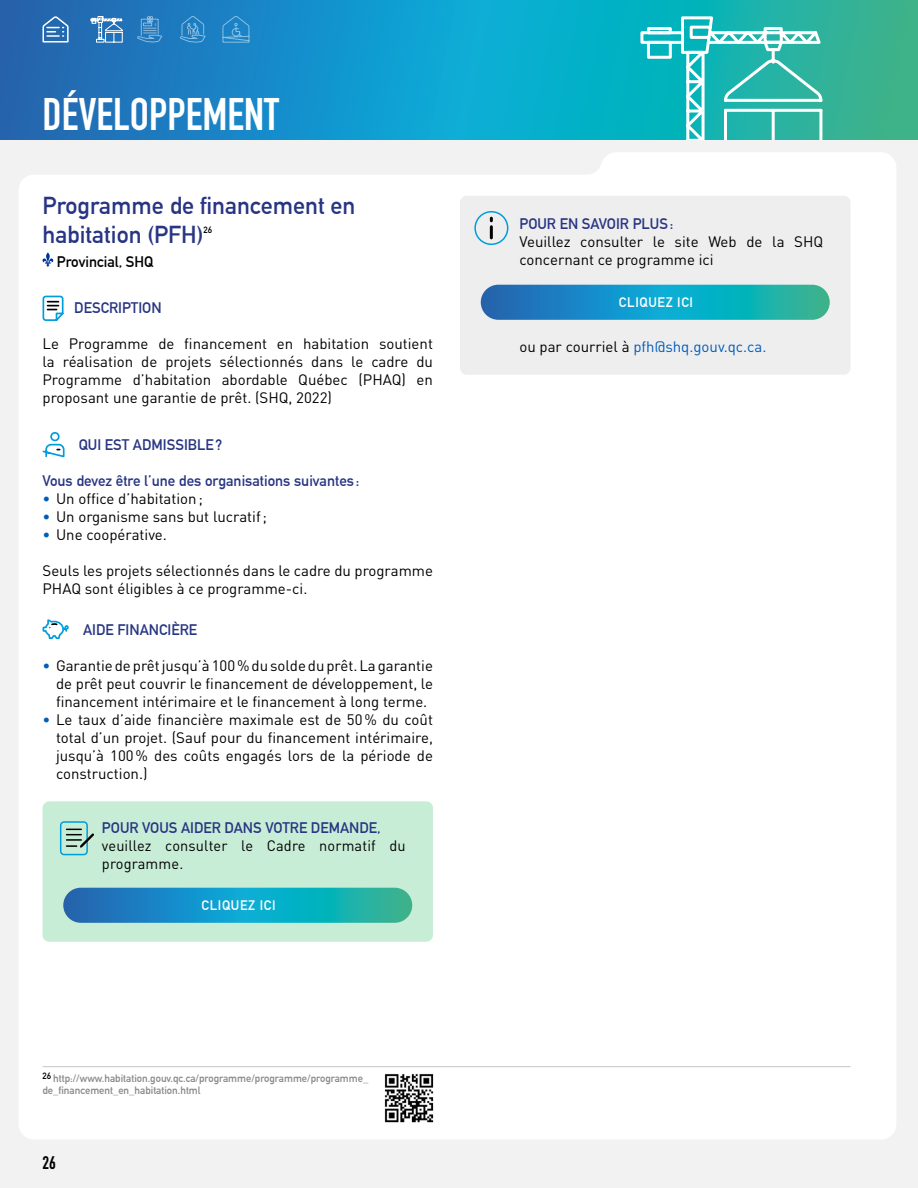
<style>
.page{position:relative;width:918px;height:1188px;background:#fff}
.page>*{position:absolute;margin:0;border:0;box-sizing:border-box;transform-origin:0 0}
.t1{font:700 45px "DIN Condensed";color:#fff}
.t2{font:700 24px/28.8px "DIN Alternate";color:#283583}
.t3{font:700 18px "DIN Condensed";color:#000}
.t4{font:15px/18px "DIN Pro";color:#000;text-align:justify}
.t5{font:700 15px "DIN Alternate";color:#283583}
.t6{font:15px "DIN Pro";color:#005cba}
.t7{font:700 15px "DIN Alternate";color:#000}
.t8{font:700 13.5px "DIN Alternate";letter-spacing:.05em;color:#fff}
.t9{font:700 10.5px/12px "DIN Alternate";color:#878787}
.t10{font:700 9px "DIN Alternate";color:#000}
.t11{font:700 3.6px "DIN Alternate";color:#fff}
.s1{color:#005cba}
.s2{color:#000}
</style>
<div class="page">
<div style="left:0;top:139px;width:918px;height:1049px;background:#f2f2f2"></div>
<div style="left:19px;top:153px;width:877px;height:986px;background:#fff"></div>
<svg style="left:0;top:0;width:918px;height:139px;background:#1897be"></svg>
<svg style="left:639px;top:15px;width:185px;height:124px;background:#3ec0bd"></svg>
<svg style="left:42px;top:15px;width:28px;height:28px"></svg>
<svg style="left:137px;top:16px;width:26px;height:27px"></svg>
<svg style="left:222px;top:15px;width:28px;height:28px"></svg>
<svg style="left:180px;top:15px;width:26px;height:28px"></svg>
<svg style="left:90px;top:16px;width:33px;height:27px"></svg>
<div style="left:460px;top:196px;width:391px;height:179px;background:#eee;border-radius:7px"></div>
<div style="left:474px;top:211px;width:34px;height:34px;border:2px solid #009cdb;border-radius:50%"></div>
<svg style="left:490px;top:227px;width:3px;height:11px"></svg>
<svg style="left:42px;top:252px;width:11px;height:15px"></svg>
<svg style="left:42px;top:295px;width:23px;height:28px"></svg>
<svg style="left:41px;top:431px;width:25px;height:28px"></svg>
<svg style="left:42px;top:618px;width:29px;height:22px"></svg>
<hr style="left:43px;top:1066px;width:808px;height:1px;background:#c6c6c6">
<img style="left:379px;top:1068px;width:60px;height:59px">
<svg style="left:481px;top:285px;width:349px;height:35px;background:#189bbd"></svg>
<div style="left:43px;top:801px;width:390px;height:141px;background:#c7edd6;border-radius:7px"></div>
<svg style="left:63px;top:888px;width:349px;height:35px;background:#179bbd"></svg>
<div style="left:60px;top:821px;width:28px;height:34px;border:2px solid #009cdb;border-radius:3px"></div>
<svg style="left:67px;top:829px;width:27px;height:19px"></svg>
<p class="t11" style="left:155px;top:22px;width:3px">$</p>
<h1 class="t1" style="left:43px;top:84px;width:238px">DÉVELOPPEMENT</h1>
<h2 class="t2" style="left:43px;top:190px;width:314px">Programme de financement en habitation (PFH)</h2>
<p class="t10" style="left:203px;top:223px;width:10px">26</p>
<p class="t7" style="left:57px;top:250px;width:98px">Provincial, SHQ</p>
<p class="t5" style="left:74px;top:297px;width:89px">DESCRIPTION</p>
<p class="t4" style="left:43px;top:334px;width:392px">Le Programme de financement en habitation soutient la réalisation de projets sélectionnés dans le cadre du Programme d’habitation abordable Québec (PHAQ) en proposant une garantie de prêt. (SHQ, 2022)</p>
<p class="t5" style="left:79px;top:433px;width:145px">QUI EST ADMISSIBLE?</p>
<p class="t5" style="left:43px;top:469px;width:318px">Vous devez être l’une des organisations suivantes :</p>
<p class="t4" style="left:43px;top:489px;width:162px"><span class="s1">•</span> Un office d’habitation;</p>
<p class="t4" style="left:43px;top:507px;width:226px"><span class="s1">•</span> Un organisme sans but lucratif;</p>
<p class="t4" style="left:43px;top:525px;width:126px"><span class="s1">•</span> Une coopérative.</p>
<p class="t4" style="left:43px;top:561px;width:392px">Seuls les projets sélectionnés dans le cadre du programme<br>PHAQ sont éligibles à ce programme-ci.</p>
<p class="t5" style="left:83px;top:618px;width:116px">AIDE FINANCIÈRE</p>
<p class="t4" style="left:56px;top:656px;width:378px;text-indent:-13px"><span class="s1">•</span> Garantie de prêt jusqu’à 100% du solde du prêt. La garantie de prêt peut couvrir le financement de développement, le financement intérimaire et le financement à long terme.</p>
<p class="t4" style="left:56px;top:710px;width:378px;text-indent:-13px"><span class="s1">•</span> Le taux d’aide financière maximale est de 50% du coût total d’un projet. (Sauf pour du financement intérimaire, jusqu’à 100% des coûts engagés lors de la période de construction.)</p>
<p class="t5" style="left:102px;top:817px;width:280px">POUR VOUS AIDER DANS VOTRE DEMANDE,</p>
<p class="t4" style="left:102px;top:836px;width:305px">veuillez consulter le Cadre normatif du programme.</p>
<p class="t8" style="left:202px;top:895px;width:76px">CLIQUEZ ICI</p>
<p class="t9" style="left:43px;top:1071px;width:327px"><sup>26</sup> http://www.habitation.gouv.qc.ca/programme/programme/programme_ de_financement_en_habitation.html</p>
<p class="t3" style="left:43px;top:1150px;width:15px">26</p>
<p class="t5" style="left:519px;top:212px;width:155px">POUR EN SAVOIR PLUS:</p>
<p class="t4" style="left:519px;top:232px;width:305px">Veuillez consulter le site Web de la SHQ concernant ce programme ici</p>
<p class="t8" style="left:619px;top:292px;width:76px">CLIQUEZ ICI</p>
<p class="t6" style="left:519px;top:336px;width:248px"><span class="s2">ou par courriel à</span> pfh@shq.gouv.qc.ca.</p>
</div>
